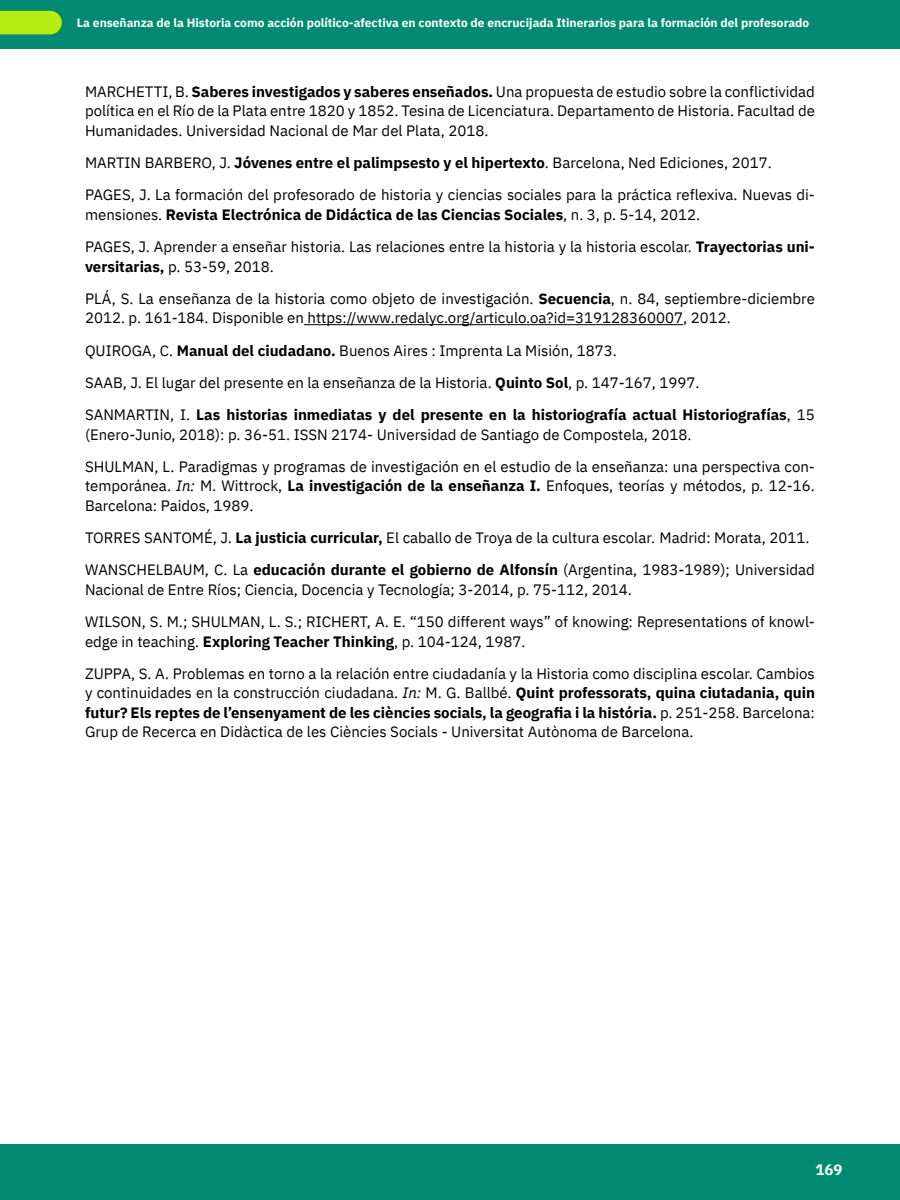
<style>
.page{position:relative;width:900px;height:1200px;background:#fff}
.page>*{position:absolute;margin:0;border:0;box-sizing:border-box;transform-origin:0 0}
.Referências{font:15px/19.5px "IBM Plex Sans";color:#000}
.t1{font:700 15px "IBM Plex Sans";color:#fff}
.t2{font:700 12px "IBM Plex Sans";color:#fff}
.s1{font-weight:700}
.s2{font-style:italic}
</style>
<div class="page">
<div style="left:0;top:1144px;width:900px;height:56px;background:#018a72"></div>
<div style="left:0;top:0;width:900px;height:49px;background:#018a72"></div>
<svg style="left:0;top:11px;width:62px;height:23px"></svg>
<hr style="left:304px;top:324px;width:379px;height:1px;background:#000">
<p class="t2" style="left:77px;top:13px;width:734px">La enseñanza de la Historia como acción político-afectiva en contexto de encrucijada Itinerarios para la formación del profesorado</p>
<p class="Referências" style="left:85px;top:80px;width:731px;text-align:justify">MARCHETTI, B. <span class="s1">Saberes investigados y saberes enseñados.</span> Una propuesta de estudio sobre la conflictividad política en el Río de la Plata entre 1820 y 1852. Tesina de Licenciatura. Departamento de Historia. Facultad de Humanidades. Universidad Nacional de Mar del Plata, 2018.</p>
<p class="Referências" style="left:85px;top:152px;width:688px">MARTIN BARBERO, J. <span class="s1">Jóvenes entre el palimpsesto y el hipertexto</span>. Barcelona, Ned Ediciones, 2017.</p>
<p class="Referências" style="left:85px;top:184px;width:731px">PAGES, J. La formación del profesorado de historia y ciencias sociales para la práctica reflexiva. Nuevas di&shy;mensiones. <span class="s1">Revista Electrónica de Didáctica de las Ciencias Sociales</span>, n. 3, p. 5-14, 2012.</p>
<p class="Referências" style="left:85px;top:236px;width:731px">PAGES, J. Aprender a enseñar historia. Las relaciones entre la historia y la historia escolar. <span class="s1">Trayectorias uni&shy;versitarias,</span> p. 53-59, 2018.</p>
<p class="Referências" style="left:85px;top:287px;width:731px">PLÁ, S. La enseñanza de la historia como objeto de investigación. <span class="s1">Secuencia</span>, n. 84, septiembre-diciembre<br>2012. p. 161-184. Disponible en https://www.redalyc.org/articulo.oa?id=319128360007, 2012.</p>
<p class="Referências" style="left:85px;top:339px;width:533px">QUIROGA, C. <span class="s1">Manual del ciudadano.</span> Buenos Aires : Imprenta La Misión, 1873.</p>
<p class="Referências" style="left:85px;top:371px;width:616px">SAAB, J. El lugar del presente en la enseñanza de la Historia. <span class="s1">Quinto Sol</span>, p. 147-167, 1997.</p>
<p class="Referências" style="left:85px;top:404px;width:731px">SANMARTIN, I. <span class="s1">Las historias inmediatas y del presente en la historiografía actual Historiografías</span>, 15 (Enero-Junio, 2018): p. 36-51. ISSN 2174- Universidad de Santiago de Compostela, 2018.</p>
<p class="Referências" style="left:85px;top:455px;width:731px;text-align:justify">SHULMAN, L. Paradigmas y programas de investigación en el estudio de la enseñanza: una perspectiva con&shy;temporánea. <span class="s2">In:</span> M. Wittrock, <span class="s1">La investigación de la enseñanza I.</span> Enfoques, teorías y métodos, p. 12-16.<br>Barcelona: Paidos, 1989.</p>
<p class="Referências" style="left:85px;top:527px;width:726px">TORRES SANTOMÉ, J. <span class="s1">La justicia curricular,</span> El caballo de Troya de la cultura escolar<span class="s2">.</span> Madrid: Morata, 2011.</p>
<p class="Referências" style="left:85px;top:559px;width:731px">WANSCHELBAUM, C. La <span class="s1">educación durante el gobierno de Alfonsín</span> (Argentina, 1983-1989); Universidad<br>Nacional de Entre Ríos; Ciencia, Docencia y Tecnología; 3-2014, p. 75-112, 2014.</p>
<p class="Referências" style="left:85px;top:611px;width:731px">WILSON, S. M.; SHULMAN, L. S.; RICHERT, A. E. “150 different ways” of knowing: Representations of knowl&shy;edge in teaching. <span class="s1">Exploring Teacher Thinking</span>, p. 104-124, 1987.</p>
<p class="Referências" style="left:85px;top:663px;width:731px;text-align:justify">ZUPPA, S. A. Problemas en torno a la relación entre ciudadanía y la Historia como disciplina escolar. Cambios y continuidades en la construcción ciudadana. <span class="s2">In:</span> M. G. Ballbé. <span class="s1">Quint professorats, quina ciutadania, quin futur? Els reptes de l’ensenyament de les ciències socials, la geografia i la história.</span> p. 251-258. Barcelona:<br>Grup de Recerca en Didàctica de les Ciències Socials - Universitat Autònoma de Barcelona.</p>
<p class="t1" style="left:816px;top:1158px;width:28px">169</p>
</div>
